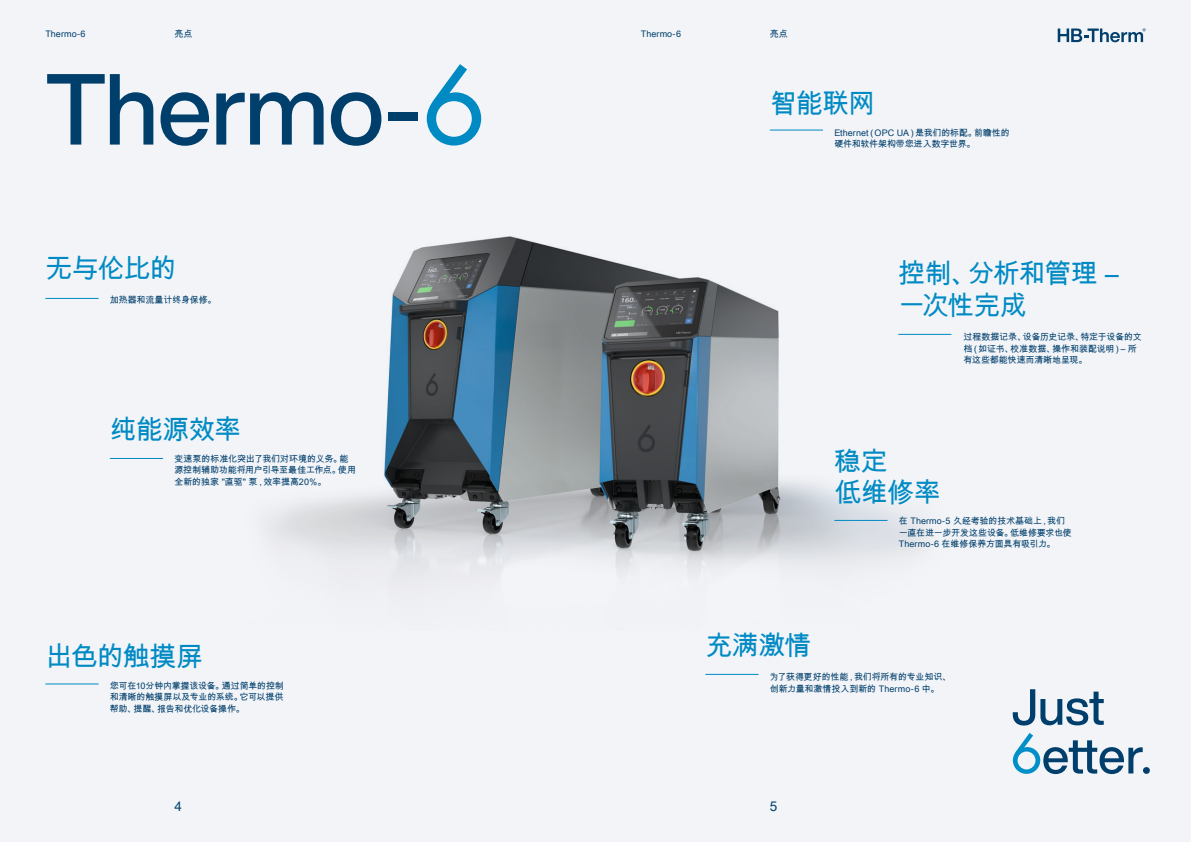
<style>
.page{position:relative;width:1191px;height:842px;background:#f2f4f8}
.page>*{position:absolute;margin:0;border:0;box-sizing:border-box;transform-origin:0 0}
.t1{font:500 99px "Helvetica Now Display";letter-spacing:-.015em;color:#003e6b}
.t2{font:27px/31.2px "Arial Unicode MS";letter-spacing:-.03em;color:#008ac4}
.t3{font:13.5px "Arial Unicode MS";color:#003e6b}
.t4{font:9px/11.3px "Arial Unicode MS";letter-spacing:-.015em;color:#003e6b}
</style>
<div class="page">
<svg style="left:1012px;top:689px;width:91px;height:36px"></svg>
<svg style="left:1012px;top:733px;width:137px;height:41px"></svg>
<svg style="left:1057px;top:28px;width:88px;height:14px"></svg>
<img style="left:268px;top:236px;width:684px;height:346px">
<svg style="left:427px;top:64px;width:54px;height:82px"></svg>
<hr style="left:834px;top:520px;width:53px;height:1px;background:#008ac4">
<hr style="left:45px;top:684px;width:54px;height:1px;background:#008ac4">
<hr style="left:45px;top:298px;width:54px;height:1px;background:#008ac4">
<hr style="left:898px;top:334px;width:53px;height:1px;background:#008ac4">
<hr style="left:110px;top:458px;width:53px;height:1px;background:#008ac4">
<hr style="left:705px;top:674px;width:53px;height:1px;background:#008ac4">
<hr style="left:770px;top:130px;width:53px;height:1px;background:#008ac4">
<p class="t4" style="left:45px;top:28px;width:42px">Thermo-6</p>
<p class="t4" style="left:174px;top:28px;width:19px">亮点</p>
<p class="t4" style="left:641px;top:28px;width:42px">Thermo-6</p>
<p class="t4" style="left:770px;top:28px;width:19px">亮点</p>
<h1 class="t1" style="left:45px;top:41px;width:377px">Thermo-</h1>
<h2 class="t2" style="left:770px;top:88px;width:107px">智能联网</h2>
<p class="t4" style="left:834px;top:127px;width:177px">Ethernet（OPC UA）是我们的标配。前瞻性的硬件和软件架构带您进入数字世界。</p>
<h2 class="t2" style="left:45px;top:252px;width:133px">无与伦比的</h2>
<h2 class="t2" style="left:898px;top:258px;width:222px">控制、分析和管理 –一次性完成</h2>
<p class="t4" style="left:963px;top:331px;width:180px">过程数据记录、设备历史记录、特定于设备的文档（如证书、校准数据、操作和装配说明）– 所有这些都能快速而清晰地呈现。</p>
<p class="t4" style="left:110px;top:294px;width:108px">加热器和流量计终身保修。</p>
<h2 class="t2" style="left:110px;top:414px;width:133px">纯能源效率</h2>
<p class="t4" style="left:174px;top:453px;width:183px">变速泵的标准化突出了我们对环境的义务。能源控制辅助功能将用户引导至最佳工作点。使用全新的独家 "直驱" 泵，效率提高20％。</p>
<h2 class="t2" style="left:45px;top:640px;width:159px">出色的触摸屏</h2>
<p class="t4" style="left:110px;top:680px;width:176px;text-align:justify">您可在10分钟内掌握该设备。通过简单的控制和清晰的触摸屏以及专业的系统。它可以提供帮助、提醒、报告和优化设备操作。</p>
<h2 class="t2" style="left:834px;top:445px;width:108px">稳定<br>低维修率</h2>
<p class="t4" style="left:899px;top:515px;width:174px">在 Thermo-5 久经考验的技术基础上，我们一直在进一步开发这些设备。低维修要求也使<br>Thermo-6 在维修保养方面具有吸引力。</p>
<h2 class="t2" style="left:705px;top:629px;width:108px">充满激情</h2>
<p class="t4" style="left:770px;top:671px;width:183px">为了获得更好的性能，我们将所有的专业知识、创新力量和激情投入到新的 Thermo-6 中。</p>
<h3 class="t3" style="left:174px;top:796px;width:9px">4</h3>
<h3 class="t3" style="left:770px;top:796px;width:9px">5</h3>
</div>
